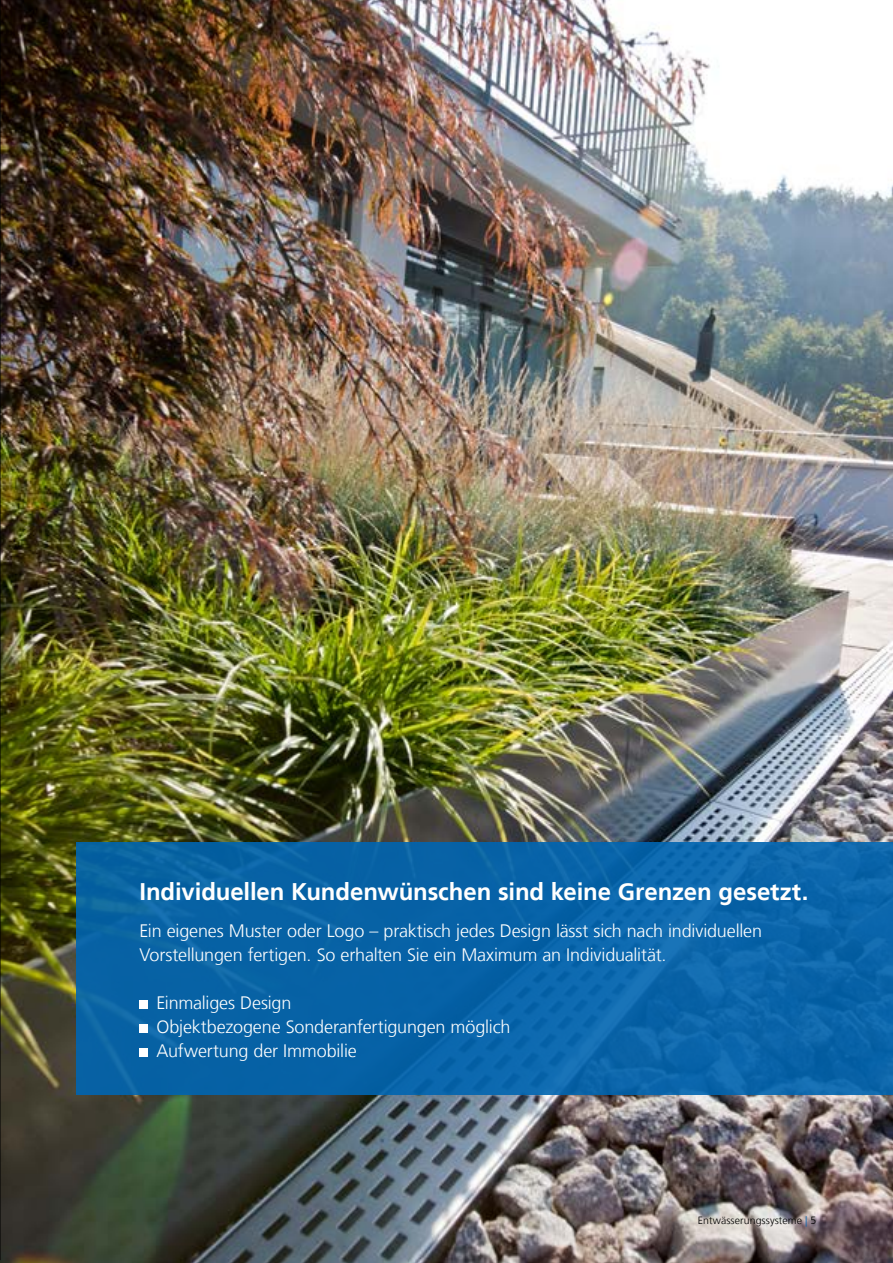
<style>
.page{position:relative;width:893px;height:1263px;background:#fff}
.page>*{position:absolute;margin:0;border:0;box-sizing:border-box;transform-origin:0 0}
.t1{font:700 24px "Frutiger LT";letter-spacing:-.005em;color:#fff}
.t2{font:300 18px/24px "Frutiger LT";letter-spacing:-.01em;color:#fff}
.t3{font:300 10.5px "Frutiger LT";letter-spacing:.01em;color:#000}
.s1{color:#0065b1}
</style>
<div class="page">
<img style="left:0;top:0;width:893px;height:1263px">
<div style="left:77px;top:842px;width:816px;height:252px;background:linear-gradient(to right,#0762a3,#0c67ad)"></div>
<div style="left:139px;top:1000px;width:9px;height:9px;background:#fff"></div>
<div style="left:139px;top:1024px;width:9px;height:9px;background:#fff"></div>
<div style="left:139px;top:1048px;width:9px;height:9px;background:#fff"></div>
<hr style="left:0;top:0;width:1px;height:1260px;background:#000">
<h1 class="t1" style="left:139px;top:878px;width:671px">Individuellen Kundenwünschen sind keine Grenzen gesetzt.</h1>
<p class="t2" style="left:139px;top:919px;width:624px">Ein eigenes Muster oder Logo – praktisch jedes Design lässt sich nach individuellen<br>Vorstellungen fertigen. So erhalten Sie ein Maximum an Individualität.</p>
<p class="t2" style="left:156px;top:991px;width:356px">Einmaliges Design<br>Objektbezogene Sonderanfertigungen möglich<br>Aufwertung der Immobilie</p>
<p class="t3" style="left:698px;top:1214px;width:120px">Entwässerungssysteme <span class="s1">|</span> 5</p>
</div>
